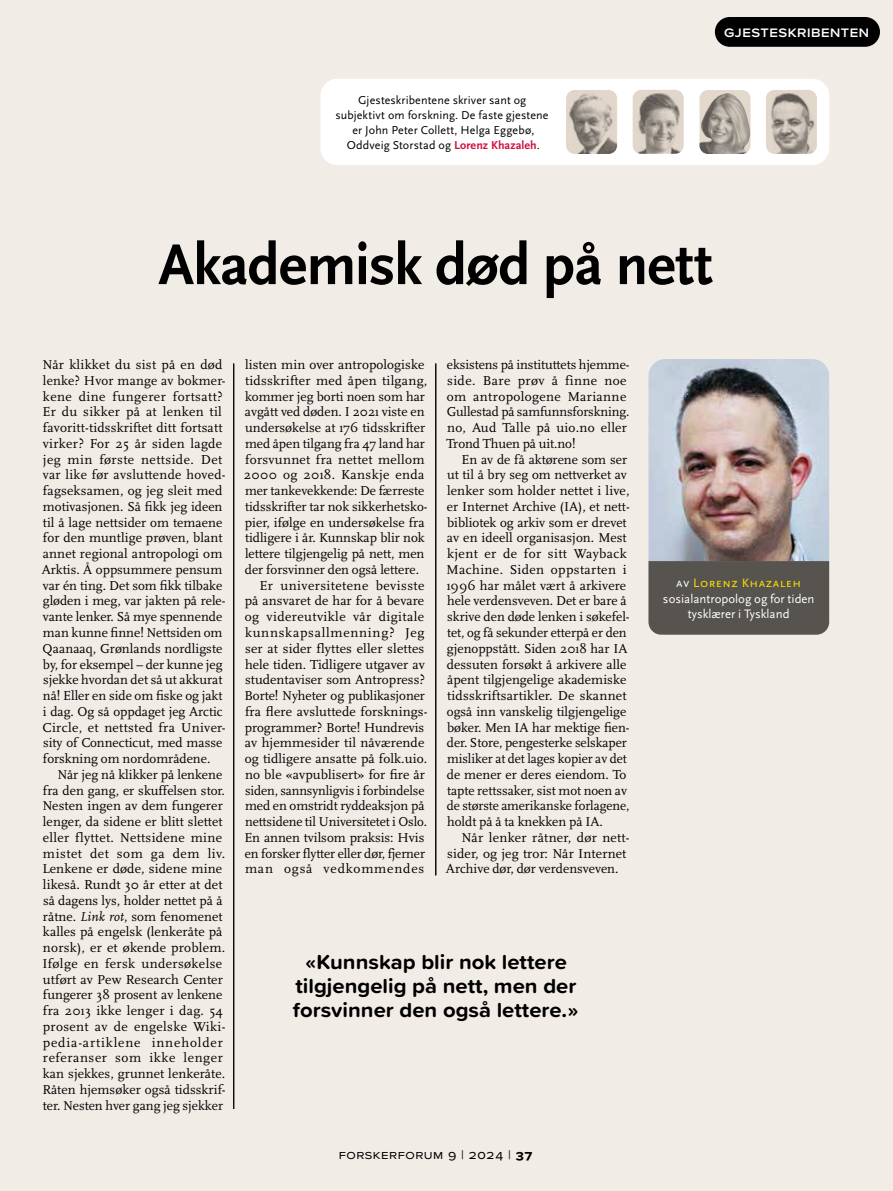
<style>
.page{position:relative;width:893px;height:1191px;background:#f2ece7}
.page>*{position:absolute;margin:0;border:0;box-sizing:border-box;transform-origin:0 0}
.t1{font:700 60px "Scala Sans OT";letter-spacing:-.015em;color:#000}
.t2{font:700 21px/24px "Proxima Soft";color:#000;text-align:center;scale:1.05 1}
.t3{font:13.5px/15.8px "Scala OT";color:#000}
.t4{font:13.5px "Scala OT";letter-spacing:.025em;color:#000}
.t5{font:12.75px/15.8px "Scala Sans OT";color:#fff;text-align:center}
.t6{font:12.75px "Proxima Nova Wide";letter-spacing:.04em;color:#000}
.t7{font:600 12.75px "Proxima Nova Wide";letter-spacing:.04em;color:#fff}
.t8{font:12px/15px "Scala Sans OT";letter-spacing:.015em;color:#000;text-align:center}
.s1{font-weight:700;color:#ce1141}
.s2{font-style:italic}
.s3{font-weight:700}
.s4{color:#ffe300}
</style>
<div class="page">
<div style="left:320px;top:79px;width:509px;height:86px;background:#fff;border-radius:17px"></div>
<hr style="left:233px;top:363px;width:1px;height:746px;background:#000">
<hr style="left:435px;top:363px;width:1px;height:512px;background:#000">
<div style="left:648px;top:561px;width:181px;height:73px;background:#57534f"></div>
<img style="left:648px;top:359px;width:181px;height:202px">
<svg style="left:766px;top:90px;width:51px;height:64px;background:#bbb2a8"></svg>
<svg style="left:699px;top:90px;width:51px;height:64px;background:#aea79e"></svg>
<svg style="left:633px;top:90px;width:51px;height:64px;background:#b5aca2"></svg>
<svg style="left:566px;top:90px;width:51px;height:64px;background:#b9b0a7"></svg>
<div style="left:715px;top:17px;width:165px;height:30px;background:#000;border-radius:15px"></div>
<p class="t8" style="left:335px;top:93px;width:215px">Gjesteskribentene skriver sant og subjektivt om forskning. De faste gjestene er John Peter Collett, Helga Eggebø, Oddveig Storstad og <span class="s1">Lorenz Khazaleh</span>.</p>
<p class="t7" style="left:724px;top:23px;width:146px">GJESTESKRIBENTEN</p>
<h1 class="t1" style="left:158px;top:231px;width:556px">Akademisk død på nett</h1>
<p class="t3" style="left:42px;top:357px;width:185px">Når klikket du sist på en død lenke? Hvor mange av bokmer&shy;kene dine fungerer fortsatt?<br>Er du sikker på at lenken til favoritt-tidsskriftet ditt fortsatt virker? For 25 år siden lagde jeg min første nettside. Det var like før avsluttende hoved&shy;fagseksamen, og jeg sleit med motivasjonen. Så fikk jeg ideen til å lage nettsider om temaene for den muntlige prøven, blant annet regional antropologi om<br>Arktis. Å oppsummere pensum var én ting. Det som fikk tilbake gløden i meg, var jakten på rele&shy;vante lenker. Så mye spennende man kunne finne! Nettsiden om<br>Qaanaaq, Grønlands nordligste by, for eksempel – der kunne jeg sjekke hvordan det så ut akkurat nå! Eller en side om fiske og jakt i dag. Og så oppdaget jeg Arctic<br>Circle, et nettsted fra Univer&shy;sity of Connecticut, med masse forskning om nordområdene.</p>
<p class="t3" style="left:42px;top:766px;width:185px;text-indent:15px">Når jeg nå klikker på lenkene fra den gang, er skuffelsen stor.<br>Nesten ingen av dem fungerer lenger, da sidene er blitt slettet eller flyttet. Nettsidene mine mistet det som ga dem liv.<br>Lenkene er døde, sidene mine likeså. Rundt 30 år etter at det så dagens lys, holder nettet på å råtne. <span class="s2">Link rot</span>, som fenomenet kalles på engelsk (lenkeråte på norsk), er et økende problem.<br>Ifølge en fersk undersøkelse utført av Pew Research Center fungerer 38 prosent av lenkene fra 2013 ikke lenger i dag. 54 prosent av de engelske Wiki&shy;pedia-artiklene inneholder referanser som ikke lenger kan sjekkes, grunnet lenkeråte.<br>Råten hjemsøker også tidsskrif&shy;ter. Nesten hver gang jeg sjekker</p>
<p class="t3" style="left:245px;top:357px;width:181px">listen min over antropologiske</p>
<p class="t3" style="left:245px;top:373px;width:184px">tidsskrifter med åpen tilgang,</p>
<p class="t3" style="left:245px;top:388px;width:182px">kommer jeg borti noen som har</p>
<p class="t3" style="left:245px;top:404px;width:181px">avgått ved døden. I 2021 viste en</p>
<p class="t3" style="left:245px;top:420px;width:182px">undersøkelse at 176 tidsskrifter</p>
<p class="t3" style="left:245px;top:436px;width:181px">med åpen tilgang fra 47 land har</p>
<p class="t3" style="left:245px;top:451px;width:181px">forsvunnet fra nettet mellom</p>
<p class="t4" style="left:244px;top:468px;width:182px">2000 og 2018. Kanskje enda</p>
<p class="t3" style="left:245px;top:483px;width:181px">mer tankevekkende: De færreste</p>
<p class="t3" style="left:245px;top:499px;width:184px">tidsskrifter tar nok sikkerhetsko-</p>
<p class="t3" style="left:245px;top:514px;width:181px">pier, ifølge en undersøkelse fra</p>
<p class="t3" style="left:245px;top:530px;width:181px">tidligere i år. Kunnskap blir nok</p>
<p class="t3" style="left:245px;top:546px;width:181px">lettere tilgjengelig på nett, men</p>
<p class="t3" style="left:245px;top:562px;width:176px">der forsvinner den også lettere.</p>
<p class="t3" style="left:259px;top:577px;width:167px">Er universitetene bevisste</p>
<p class="t3" style="left:245px;top:593px;width:181px">på ansvaret de har for å bevare</p>
<p class="t3" style="left:245px;top:609px;width:181px">og videreutvikle vår digitale</p>
<p class="t3" style="left:245px;top:625px;width:181px">kunnskapsallmenning? Jeg</p>
<p class="t3" style="left:245px;top:640px;width:181px">ser at sider flyttes eller slettes</p>
<p class="t3" style="left:245px;top:656px;width:181px">hele tiden. Tidligere utgaver av</p>
<p class="t3" style="left:245px;top:672px;width:182px">studentaviser som Antropress?</p>
<p class="t3" style="left:244px;top:688px;width:182px">Borte! Nyheter og publikasjoner</p>
<p class="t3" style="left:245px;top:703px;width:184px">fra flere avsluttede forsknings-</p>
<p class="t3" style="left:245px;top:719px;width:181px">programmer? Borte! Hundrevis</p>
<p class="t3" style="left:245px;top:735px;width:181px">av hjemmesider til nåværende</p>
<p class="t3" style="left:245px;top:751px;width:184px">og tidligere ansatte på folk.uio.</p>
<p class="t3" style="left:245px;top:766px;width:182px">no ble «avpublisert» for fire år</p>
<p class="t3" style="left:245px;top:782px;width:181px">siden, sannsynligvis i forbindelse</p>
<p class="t3" style="left:245px;top:798px;width:181px">med en omstridt ryddeaksjon på</p>
<p class="t3" style="left:245px;top:814px;width:184px">nettsidene til Universitetet i Oslo.</p>
<p class="t3" style="left:244px;top:829px;width:181px">En annen tvilsom praksis: Hvis</p>
<p class="t3" style="left:245px;top:845px;width:182px">en forsker flytter eller dør, fjerner</p>
<p class="t3" style="left:245px;top:861px;width:181px">man også vedkommendes</p>
<p class="t3" style="left:447px;top:357px;width:184px">eksistens på instituttets hjemme&shy;side. Bare prøv å finne noe om antropologene Marianne<br>Gullestad på samfunnsforskning. no, Aud Talle på uio.no eller<br>Trond Thuen på uit.no!</p>
<p class="t3" style="left:447px;top:451px;width:185px;text-indent:15px">En av de få aktørene som ser ut til å bry seg om nettverket av lenker som holder nettet i live, er Internet Archive (IA), et nett&shy;bibliotek og arkiv som er drevet av en ideell organisasjon. Mest kjent er de for sitt Wayback<br>Machine. Siden oppstarten i<br>1996 har målet vært å arkivere hele verdensveven. Det er bare å skrive den døde lenken i søkefel&shy;tet, og få sekunder etterpå er den gjenoppstått. Siden 2018 har IA dessuten forsøkt å arkivere alle åpent tilgjengelige akademiske tidsskriftsartikler. De skannet også inn vanskelig tilgjengelige bøker. Men IA har mektige fien&shy;der. Store, pengesterke selskaper misliker at det lages kopier av det de mener er deres eiendom. To tapte rettssaker, sist mot noen av de største amerikanske forlagene, holdt på å ta knekken på IA.</p>
<p class="t3" style="left:446px;top:829px;width:185px;text-indent:16px">Når lenker råtner, dør nett&shy;sider, og jeg tror: Når Internet<br>Archive dør, dør verdensveven.</p>
<h2 class="t2" style="left:293px;top:949px;width:274px">«Kunnskap blir nok lettere tilgjengelig på nett, men der forsvinner den også lettere.»</h2>
<p class="t6" style="left:339px;top:1144px;width:196px">forskerforum 9 | 2024 | <span class="s3">37</span></p>
<p class="t5" style="left:663px;top:575px;width:153px">av <span class="s4">Lorenz Khazaleh </span>sosialantropolog og for tiden tysklærer i Tyskland</p>
</div>
